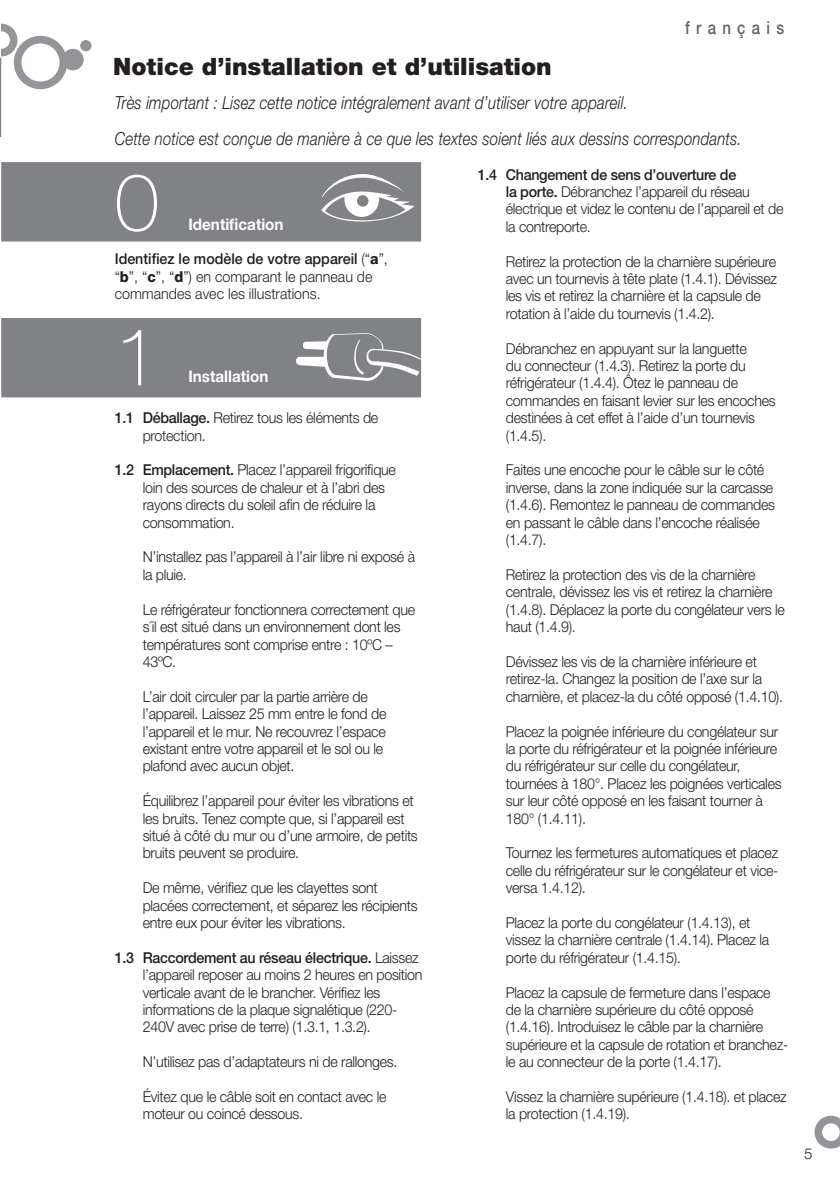
<style>
.page{position:relative;width:840px;height:1192px;background:#fff}
.page>*{position:absolute;margin:0;border:0;box-sizing:border-box;transform-origin:0 0}
.t1{font:100 80px "Helvetica Neue LT Std";color:#fff}
.t2{font:900 24px "Helvetica Neue LT Std";color:#231f20}
.t3{font:italic 300 18px/36px "Helvetica Neue LT Std";letter-spacing:.01em;color:#231f20;scale:.83 1}
.t4{font:500 18px "Helvetica Neue LT Std";letter-spacing:.42em;color:#636466;scale:.83 1}
.t5{font:700 16px "Helvetica Neue LT Std";color:#fff;scale:.95 1}
.t6{font:300 15px/17.4px "Helvetica Neue LT Std";letter-spacing:-.02em;color:#231f20;scale:.95 1}
.t7{font:300 15px/17.4px "Helvetica Neue LT Std";color:#231f20;scale:.95 1}
.t8{font:300 15px "Helvetica Neue LT Std";letter-spacing:-.02em;color:#231f20}
.s1{font-weight:500}
.s2{font-weight:800}
</style>
<div class="page">
<svg style="left:814px;top:1115px;width:26px;height:34px"></svg>
<div style="left:14px;top:36px;width:53px;height:53px;border:8px solid #939598;border-radius:50%"></div>
<div style="left:62px;top:49px;width:22px;height:21px;background:#939598;border-radius:50%"></div>
<div style="left:80px;top:40px;width:11px;height:11px;background:#939598;border-radius:50%"></div>
<svg style="left:0;top:24px;width:17px;height:113px"></svg>
<div style="left:2px;top:319px;width:418px;height:77px;background:#808285"></div>
<div style="left:1px;top:318px;width:420px;height:79px;border:2px solid #808285"></div>
<div style="left:2px;top:163px;width:418px;height:77px;background:#808285"></div>
<div style="left:1px;top:162px;width:420px;height:79px;border:2px solid #808285"></div>
<svg style="left:321px;top:174px;width:93px;height:48px"></svg>
<svg style="left:296px;top:333px;width:126px;height:48px"></svg>
<p class="t4" style="left:685px;top:21px;width:121px">français</p>
<h2 class="t2" style="left:113px;top:58px;width:440px">Notice d’installation et d’utilisation</h2>
<p class="t3" style="left:115px;top:87px;width:756px">Très important : Lisez cette notice intégralement avant d’utiliser votre appareil.<br>Cette notice est conçue de manière à ce que les textes soient liés aux dessins correspondants.</p>
<h1 class="t1" style="left:115px;top:174px;width:46px">0</h1>
<p class="t5" style="left:188px;top:218px;width:102px">Identification</p>
<p class="t7" style="left:115px;top:252px;width:289px"><span class="s1">Identifiez le modèle de votre appareil</span> (“<span class="s2">a</span>”, “<span class="s2">b</span>”, “<span class="s2">c</span>”, “<span class="s2">d</span>”) en comparant le panneau de commandes avec les illustrations.</p>
<h1 class="t1" style="left:115px;top:328px;width:46px">1</h1>
<p class="t5" style="left:188px;top:370px;width:86px">Installation</p>
<p class="t6" style="left:143px;top:411px;width:249px;text-indent:-28px"><span class="s1">1.1 Déballage.</span> Retirez tous les éléments de protection.</p>
<p class="t6" style="left:143px;top:463px;width:268px;text-indent:-28px"><span class="s1">1.2 Emplacement.</span> Placez l’appareil frigorifique loin des sources de chaleur et à l’abri des rayons directs du soleil afin de réduire la consommation.</p>
<p class="t6" style="left:143px;top:550px;width:288px">N’installez pas l’appareil à l’air libre ni exposé à la pluie.</p>
<p class="t6" style="left:143px;top:602px;width:288px">Le réfrigérateur fonctionnera correctement que s´il est situé dans un environnement dont les températures sont comprise entre : 10ºC – 43ºC.</p>
<p class="t6" style="left:143px;top:689px;width:258px">L’air doit circuler par la partie arrière de l’appareil. Laissez 25 mm entre le fond de l’appareil et le mur. Ne recouvrez l’espace existant entre votre appareil et le sol ou le plafond avec aucun objet.</p>
<p class="t6" style="left:143px;top:794px;width:291px">Équilibrez l’appareil pour éviter les vibrations et les bruits. Tenez compte que, si l’appareil est situé à côté du mur ou d’une armoire, de petits bruits peuvent se produire.</p>
<p class="t6" style="left:143px;top:881px;width:291px">De même, vérifiez que les clayettes sont placées correctement, et séparez les récipients entre eux pour éviter les vibrations.</p>
<p class="t6" style="left:143px;top:950px;width:296px;text-indent:-28px"><span class="s1">1.3 Raccordement au réseau électrique.</span> Laissez l’appareil reposer au moins 2 heures en position verticale avant de le brancher. Vérifiez les informations de la plaque signalétique (220- 240V avec prise de terre) (1.3.1, 1.3.2).</p>
<p class="t6" style="left:143px;top:1055px;width:269px">N’utilisez pas d’adaptateurs ni de rallonges.</p>
<p class="t6" style="left:143px;top:1089px;width:258px">Évitez que le câble soit en contact avec le moteur ou coincé dessous.</p>
<p class="t6" style="left:505px;top:167px;width:294px;text-indent:-28px"><span class="s1">1.4 Changement de sens d’ouverture de<br>la porte.</span> Débranchez l’appareil du réseau électrique et videz le contenu de l’appareil et de la contreporte.</p>
<p class="t6" style="left:505px;top:254px;width:287px">Retirez la protection de la charnière supérieure avec un tournevis à tête plate (1.4.1). Dévissez les vis et retirez la charnière et la capsule de rotation à l’aide du tournevis (1.4.2).</p>
<p class="t6" style="left:505px;top:341px;width:285px">Débranchez en appuyant sur la languette<br>du connecteur (1.4.3). Retirez la porte du réfrigérateur (1.4.4). Ôtez le panneau de commandes en faisant levier sur les encoches destinées à cet effet à l’aide d’un tournevis (1.4.5).</p>
<p class="t6" style="left:505px;top:463px;width:285px">Faites une encoche pour le câble sur le côté inverse, dans la zone indiquée sur la carcasse (1.4.6). Remontez le panneau de commandes en passant le câble dans l’encoche réalisée (1.4.7).</p>
<p class="t6" style="left:505px;top:567px;width:295px">Retirez la protection des vis de la charnière centrale, dévissez les vis et retirez la charnière (1.4.8). Déplacez la porte du congélateur vers le haut (1.4.9).</p>
<p class="t6" style="left:505px;top:654px;width:293px">Dévissez les vis de la charnière inférieure et retirez-la. Changez la position de l’axe sur la charnière, et placez-la du côté opposé (1.4.10).</p>
<p class="t6" style="left:505px;top:724px;width:292px">Placez la poignée inférieure du congélateur sur la porte du réfrigérateur et la poignée inférieure du réfrigérateur sur celle du congélateur, tournées à 180°. Placez les poignées verticales sur leur côté opposé en les faisant tourner à 180° (1.4.11).</p>
<p class="t6" style="left:505px;top:846px;width:288px;text-align:justify">Tournez les fermetures automatiques et placez celle du réfrigérateur sur le congélateur et vice&shy;versa 1.4.12).</p>
<p class="t6" style="left:505px;top:915px;width:279px">Placez la porte du congélateur (1.4.13), et vissez la charnière centrale (1.4.14). Placez la porte du réfrigérateur (1.4.15).</p>
<p class="t6" style="left:505px;top:985px;width:299px">Placez la capsule de fermeture dans l’espace de la charnière supérieure du côté opposé (1.4.16). Introduisez le câble par la charnière supérieure et la capsule de rotation et branchez&shy;le au connecteur de la porte (1.4.17).</p>
<p class="t6" style="left:505px;top:1089px;width:297px">Vissez la charnière supérieure (1.4.18). et placez la protection (1.4.19).</p>
<p class="t8" style="left:803px;top:1148px;width:10px">5</p>
</div>
